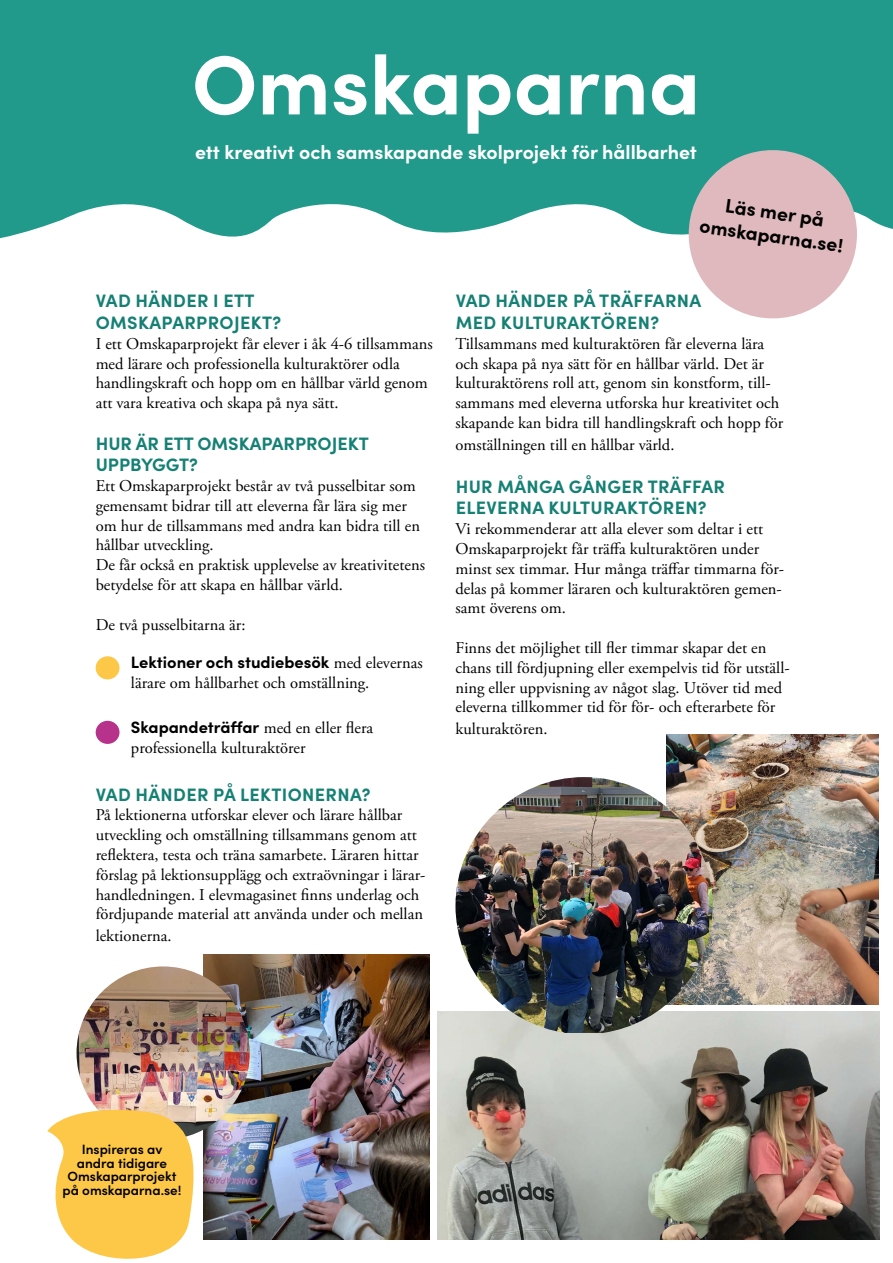
<style>
.page{position:relative;width:893px;height:1263px;background:#fff}
.page>*{position:absolute;margin:0;border:0;box-sizing:border-box;transform-origin:0 0}
.t1{font:700 84px "Sofia Pro";color:#fff}
.t2{font:700 19.5px "Sofia Pro";color:#fff}
.t3{font:700 19.5px/23.4px "Sofia Pro";color:#000;text-align:center}
.t4{font:700 18px/21.6px "Sofia Pro";letter-spacing:.02em;color:#158074}
.t5{font:700 18px/21.6px "Sofia Pro";color:#158074}
.t6{font:16.5px/19.8px "Adobe Garamond Pro";color:#000}
.t7{font:700 16.5px "Sofia Pro";color:#000}
.t8{font:600 13.5px/13.5px "Sofia Pro";color:#000;text-align:center}
.s1{font-family:"Adobe Garamond Pro";font-weight:400}
</style>
<div class="page">
<img style="left:437px;top:1011px;width:442px;height:228px">
<svg style="left:0;top:0;width:893px;height:253px;background:#3aa598"></svg>
<div style="left:96px;top:721px;width:23px;height:23px;background:#b7328a;border-radius:50%"></div>
<div style="left:96px;top:656px;width:23px;height:23px;background:#fdc747;border-radius:50%"></div>
<img style="left:203px;top:955px;width:227px;height:284px">
<div style="left:689px;top:150px;width:168px;height:168px;background:#dfb9bd;border-radius:50%"></div>
<img style="left:667px;top:734px;width:212px;height:270px">
<img style="left:455px;top:777px;width:258px;height:256px">
<img style="left:77px;top:966px;width:173px;height:174px;border-radius:87px">
<svg style="left:47px;top:1109px;width:159px;height:150px"></svg>
<h1 class="t1" style="left:192px;top:20px;width:510px">Omskaparna</h1>
<p class="t2" style="left:195px;top:138px;width:503px">ett kreativt och samskapande skolprojekt för hållbarhet</p>
<p class="t4" style="left:96px;top:289px;width:187px">VAD HÄNDER I ETT<br>OMSKAPARPROJEKT?</p>
<p class="t6" style="left:96px;top:334px;width:339px">I ett Omskaparprojekt får elever i åk 4-6 tillsammans med lärare och professionella kulturaktörer odla handlingskraft och hopp om en hållbar värld genom att vara kreativa och skapa på nya sätt.</p>
<p class="t5" style="left:96px;top:431px;width:275px">HUR ÄR ETT OMSKAPARPROJEKT<br>UPPBYGGT?</p>
<p class="t6" style="left:96px;top:476px;width:331px">Ett Omskaparprojekt består av två pusselbitar som gemensamt bidrar till att eleverna får lära sig mer om hur de tillsammans med andra kan bidra till en hållbar utveckling.<br>De får också en praktisk upplevelse av kreativitetens betydelse för att skapa en hållbar värld.</p>
<p class="t6" style="left:96px;top:615px;width:151px">De två pusselbitarna är:</p>
<p class="t7" style="left:131px;top:650px;width:293px">Lektioner och studiebesök <span class="s1">med elevernas</span></p>
<p class="t6" style="left:131px;top:674px;width:240px">lärare om hållbarhet och omställning.</p>
<p class="t7" style="left:131px;top:714px;width:244px">Skapandeträffar <span class="s1">med en eller flera</span></p>
<p class="t6" style="left:131px;top:738px;width:176px">professionella kulturaktörer</p>
<p class="t4" style="left:96px;top:782px;width:276px">VAD HÄNDER PÅ LEKTIONERNA?</p>
<p class="t6" style="left:96px;top:806px;width:331px">På lektionerna utforskar elever och lärare hållbar utveckling och omställning tillsammans genom att reflektera, testa och träna samarbete. Läraren hittar förslag på lektionsupplägg och extraövningar i lärar&shy;handledningen. I elevmagasinet finns underlag och fördjupande material att använda under och mellan</p>
<p class="t6" style="left:96px;top:926px;width:78px">lektionerna.</p>
<p class="t3" style="left:705px;top:189px;width:146px;rotate:8deg">Läs mer på omskaparna.se!</p>
<p class="t4" style="left:456px;top:289px;width:247px">VAD HÄNDER PÅ TRÄFFARNA<br>MED KULTURAKTÖREN?</p>
<p class="t6" style="left:455px;top:334px;width:329px">Tillsammans med kulturaktören får eleverna lära och skapa på nya sätt för en hållbar värld. Det är kulturaktörens roll att, genom sin konstform, till&shy;sammans med eleverna utforska hur kreativitet och skapande kan bidra till handlingskraft och hopp för</p>
<p class="t6" style="left:455px;top:435px;width:220px">omställningen till en hållbar värld.</p>
<p class="t4" style="left:456px;top:474px;width:271px">HUR MÅNGA GÅNGER TRÄFFAR<br>ELEVERNA KULTURAKTÖREN?</p>
<p class="t6" style="left:455px;top:520px;width:330px">Vi rekommenderar att alla elever som deltar i ett Omskaparprojekt får träffa kulturaktören under minst sex timmar. Hur många träffar timmarna för&shy;delas på kommer läraren och kulturaktören gemen&shy;samt överens om.</p>
<p class="t6" style="left:455px;top:638px;width:336px">Finns det möjlighet till fler timmar skapar det en chans till fördjupning eller exempelvis tid för utställ&shy;ning eller uppvisning av något slag. Utöver tid med eleverna tillkommer tid för för- och efterarbete för</p>
<p class="t6" style="left:455px;top:719px;width:93px">kulturaktören.</p>
<p class="t8" style="left:62px;top:1142px;width:121px">Inspireras av andra tidigare<br>Omskaparprojekt på omskaparna.se!</p>
</div>
